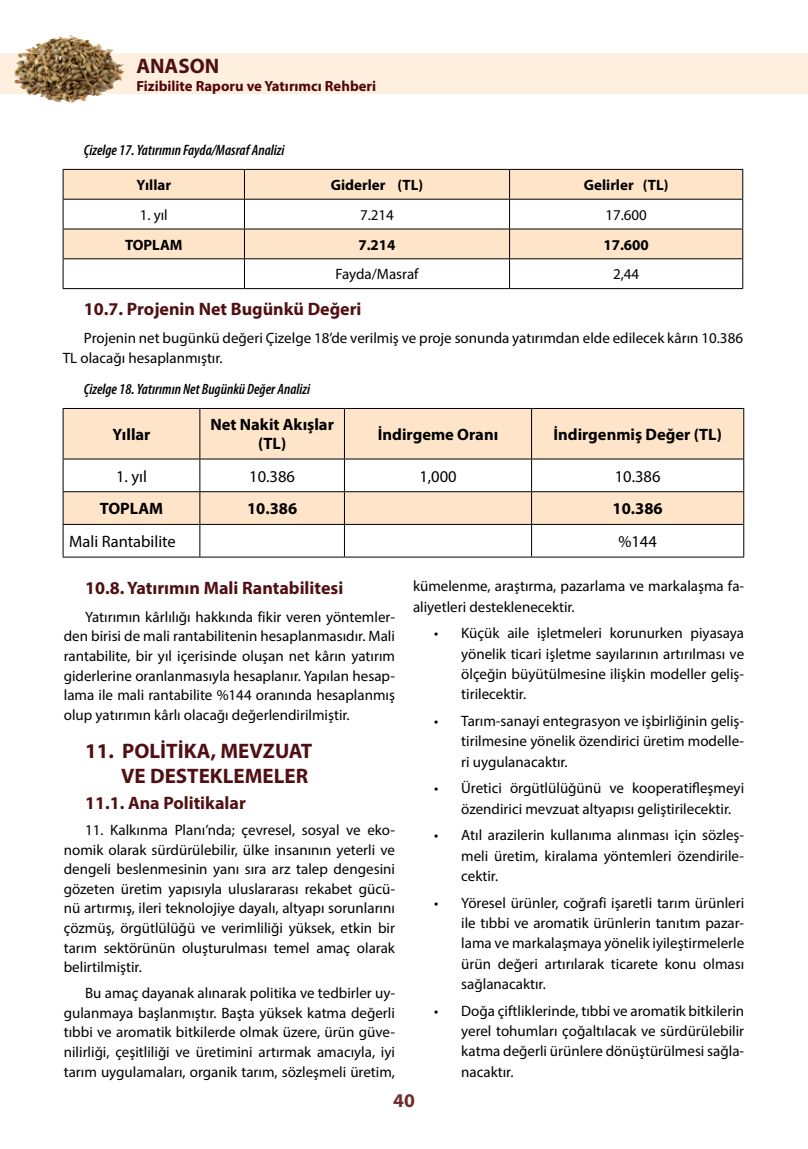
<style>
.page{position:relative;width:808px;height:1149px;background:#fff}
.page>*{position:absolute;margin:0;border:0;box-sizing:border-box;transform-origin:0 0}
.t1{font:700 21px/25.3px "Myriad Pro";color:#501013;text-align:right}
.t2{font:700 19.5px "Myriad Pro";color:#6d2f2f}
.t3{font:700 18px "Myriad Pro";color:#501013}
.t4{font:700 16.5px/19px "Myriad Pro";color:#000;text-align:center}
.t5{font:16.5px "Myriad Pro";color:#000}
.t6{font:15px/20.2px "Myriad Pro";color:#000;text-align:justify}
.t7{font:italic 600 condensed 15px "Myriad Pro";color:#000}
.t8{font:700 15px "Myriad Pro";color:#000}
.t9{font:700 14.7px "Myriad Pro";color:#53040a}
</style>
<div class="page">
<div style="left:0;top:53px;width:808px;height:41px;background:#feefdf"></div>
<img style="left:14px;top:36px;width:53px;height:45px">
<div style="left:64px;top:170px;width:678px;height:29px;background:#fee4c9"></div>
<svg style="left:64px;top:200px;width:678px;height:88px"></svg>
<hr style="left:63px;top:169px;width:181px;height:1px;background:#000">
<hr style="left:244px;top:169px;width:265px;height:1px;background:#000">
<hr style="left:509px;top:169px;width:234px;height:1px;background:#000">
<hr style="left:63px;top:199px;width:181px;height:1px;background:#000">
<hr style="left:244px;top:199px;width:265px;height:1px;background:#000">
<hr style="left:509px;top:199px;width:234px;height:1px;background:#000">
<hr style="left:63px;top:228px;width:181px;height:1px;background:#000">
<hr style="left:244px;top:228px;width:265px;height:1px;background:#000">
<hr style="left:509px;top:228px;width:234px;height:1px;background:#000">
<hr style="left:63px;top:258px;width:181px;height:1px;background:#000">
<svg style="left:63px;top:170px;width:1px;height:118px"></svg>
<hr style="left:244px;top:258px;width:265px;height:1px;background:#000">
<svg style="left:244px;top:170px;width:1px;height:118px"></svg>
<hr style="left:509px;top:258px;width:234px;height:1px;background:#000">
<svg style="left:509px;top:170px;width:1px;height:118px"></svg>
<svg style="left:742px;top:170px;width:1px;height:118px"></svg>
<hr style="left:63px;top:288px;width:181px;height:1px;background:#000">
<hr style="left:244px;top:288px;width:265px;height:1px;background:#000">
<hr style="left:509px;top:288px;width:234px;height:1px;background:#000">
<div style="left:64px;top:409px;width:679px;height:49px;background:#fee4c9"></div>
<svg style="left:64px;top:459px;width:679px;height:97px"></svg>
<hr style="left:63px;top:408px;width:137px;height:1px;background:#000">
<hr style="left:63px;top:409px;width:1px;height:49px;background:#000">
<hr style="left:200px;top:408px;width:144px;height:1px;background:#000">
<hr style="left:199px;top:409px;width:1px;height:49px;background:#000">
<hr style="left:344px;top:408px;width:187px;height:1px;background:#000">
<hr style="left:344px;top:409px;width:1px;height:49px;background:#000">
<hr style="left:531px;top:408px;width:213px;height:1px;background:#000">
<hr style="left:531px;top:409px;width:1px;height:49px;background:#000">
<hr style="left:743px;top:409px;width:1px;height:49px;background:#000">
<hr style="left:63px;top:458px;width:137px;height:1px;background:#000">
<hr style="left:63px;top:459px;width:1px;height:32px;background:#000">
<hr style="left:200px;top:458px;width:144px;height:1px;background:#000">
<hr style="left:199px;top:459px;width:1px;height:32px;background:#000">
<hr style="left:344px;top:458px;width:187px;height:1px;background:#000">
<hr style="left:344px;top:459px;width:1px;height:32px;background:#000">
<hr style="left:531px;top:458px;width:213px;height:1px;background:#000">
<hr style="left:531px;top:459px;width:1px;height:32px;background:#000">
<hr style="left:743px;top:459px;width:1px;height:32px;background:#000">
<hr style="left:63px;top:491px;width:137px;height:1px;background:#000">
<hr style="left:63px;top:492px;width:1px;height:32px;background:#000">
<hr style="left:200px;top:491px;width:144px;height:1px;background:#000">
<hr style="left:199px;top:492px;width:1px;height:32px;background:#000">
<hr style="left:344px;top:491px;width:187px;height:1px;background:#000">
<hr style="left:344px;top:492px;width:1px;height:32px;background:#000">
<hr style="left:531px;top:491px;width:213px;height:1px;background:#000">
<hr style="left:531px;top:492px;width:1px;height:32px;background:#000">
<hr style="left:743px;top:492px;width:1px;height:32px;background:#000">
<hr style="left:63px;top:524px;width:137px;height:1px;background:#000">
<hr style="left:63px;top:524px;width:1px;height:32px;background:#000">
<hr style="left:200px;top:524px;width:144px;height:1px;background:#000">
<hr style="left:199px;top:524px;width:1px;height:32px;background:#000">
<hr style="left:344px;top:524px;width:187px;height:1px;background:#000">
<hr style="left:344px;top:524px;width:1px;height:32px;background:#000">
<hr style="left:531px;top:524px;width:213px;height:1px;background:#000">
<hr style="left:531px;top:524px;width:1px;height:32px;background:#000">
<hr style="left:743px;top:524px;width:1px;height:32px;background:#000">
<hr style="left:63px;top:556px;width:137px;height:1px;background:#000">
<hr style="left:200px;top:556px;width:144px;height:1px;background:#000">
<hr style="left:344px;top:556px;width:187px;height:1px;background:#000">
<hr style="left:531px;top:556px;width:213px;height:1px;background:#000">
<h1 class="t1" style="left:136px;top:53px;width:84px">ANASON</h1>
<p class="t9" style="left:136px;top:76px;width:241px">Fizibilite Raporu ve Yatırımcı Rehberi</p>
<p class="t7" style="left:84px;top:140px;width:202px">Çizelge 17. Yatırımın Fayda/Masraf Analizi</p>
<p class="t8" style="left:136px;top:175px;width:36px">Yıllar</p>
<p class="t8" style="left:331px;top:175px;width:94px">Giderler (TL)</p>
<p class="t8" style="left:584px;top:175px;width:86px">Gelirler (TL)</p>
<p class="t6" style="left:140px;top:204px;width:30px">1. yıl</p>
<p class="t6" style="left:360px;top:204px;width:35px">7.214</p>
<p class="t6" style="left:605px;top:204px;width:43px">17.600</p>
<p class="t8" style="left:125px;top:234px;width:59px">TOPLAM</p>
<p class="t8" style="left:358px;top:234px;width:39px">7.214</p>
<p class="t8" style="left:603px;top:234px;width:47px">17.600</p>
<p class="t6" style="left:335px;top:264px;width:85px">Fayda/Masraf</p>
<p class="t6" style="left:613px;top:264px;width:28px">2,44</p>
<p class="t3" style="left:84px;top:297px;width:279px">10.7. Projenin Net Bugünkü Değeri</p>
<p class="t6" style="left:63px;top:328px;width:682px;line-height:19.5px;text-indent:21px">Projenin net bugünkü değeri Çizelge 18’de verilmiş ve proje sonunda yatırımdan elde edilecek kârın 10.386<br>TL olacağı hesaplanmıştır.</p>
<p class="t7" style="left:84px;top:379px;width:228px">Çizelge 18. Yatırımın Net Bugünkü Değer Analizi</p>
<p class="t4" style="left:112px;top:424px;width:40px">Yıllar</p>
<p class="t4" style="left:210px;top:414px;width:125px">Net Nakit Akışlar (TL)</p>
<p class="t4" style="left:378px;top:424px;width:122px">İndirgeme Oranı</p>
<p class="t4" style="left:553px;top:424px;width:170px">İndirgenmiş Değer (TL)</p>
<p class="t5" style="left:116px;top:465px;width:32px">1. yıl</p>
<p class="t5" style="left:249px;top:465px;width:47px">10.386</p>
<p class="t5" style="left:419px;top:465px;width:39px">1,000</p>
<p class="t5" style="left:615px;top:465px;width:47px">10.386</p>
<p class="t4" style="left:100px;top:498px;width:65px">TOPLAM</p>
<p class="t4" style="left:247px;top:498px;width:52px">10.386</p>
<p class="t4" style="left:613px;top:498px;width:52px">10.386</p>
<p class="t5" style="left:69px;top:531px;width:108px">Mali Rantabilite</p>
<p class="t5" style="left:618px;top:531px;width:40px">%144</p>
<p class="t3" style="left:85px;top:575px;width:260px">10.8. Yatırımın Mali Rantabilitesi</p>
<p class="t6" style="left:64px;top:606px;width:333px;line-height:19.5px;text-indent:21px">Yatırımın kârlılığı hakkında fikir veren yöntemler&shy;den birisi de mali rantabilitenin hesaplanmasıdır. Mali rantabilite, bir yıl içerisinde oluşan net kârın yatırım giderlerine oranlanmasıyla hesaplanır. Yapılan hesap&shy;lama ile mali rantabilite %144 oranında hesaplanmış olup yatırımın kârlı olacağı değerlendirilmiştir.</p>
<h1 class="t1" style="left:85px;top:737px;width:229px">11. POLİTİKA, MEVZUAT<br>VE DESTEKLEMELER</h1>
<p class="t3" style="left:85px;top:791px;width:162px">11.1. Ana Politikalar</p>
<p class="t6" style="left:64px;top:819px;width:333px;line-height:19.5px;text-indent:21px">11. Kalkınma Planı’nda; çevresel, sosyal ve eko&shy;nomik olarak sürdürülebilir, ülke insanının yeterli ve dengeli beslenmesinin yanı sıra arz talep dengesini gözeten üretim yapısıyla uluslararası rekabet gücü&shy;nü artırmış, ileri teknolojiye dayalı, altyapı sorunlarını çözmüş, örgütlülüğü ve verimliliği yüksek, etkin bir tarım sektörünün oluşturulması temel amaç olarak belirtilmiştir.</p>
<p class="t6" style="left:64px;top:982px;width:333px;line-height:19.6px;text-indent:21px">Bu amaç dayanak alınarak politika ve tedbirler uy&shy;gulanmaya başlanmıştır. Başta yüksek katma değerli tıbbi ve aromatik bitkilerde olmak üzere, ürün güve&shy;nilirliği, çeşitliliği ve üretimini artırmak amacıyla, iyi tarım uygulamaları, organik tarım, sözleşmeli üretim,</p>
<p class="t6" style="left:413px;top:575px;width:333px">kümelenme, araştırma, pazarlama ve markalaşma fa&shy;aliyetleri desteklenecektir.</p>
<p class="t6" style="left:461px;top:622px;width:284px;text-indent:-27px">• Küçük aile işletmeleri korunurken piyasaya yönelik ticari işletme sayılarının artırılması ve ölçeğin büyütülmesine ilişkin modeller geliş&shy;tirilecektir.</p>
<p class="t6" style="left:461px;top:710px;width:284px;text-indent:-27px">• Tarım-sanayi entegrasyon ve işbirliğinin geliş&shy;tirilmesine yönelik özendirici üretim modelle&shy;ri uygulanacaktır.</p>
<p class="t6" style="left:461px;top:777px;width:284px;text-indent:-27px">• Üretici örgütlülüğünü ve kooperatifleşmeyi özendirici mevzuat altyapısı geliştirilecektir.</p>
<p class="t6" style="left:461px;top:824px;width:284px;text-indent:-27px">• Atıl arazilerin kullanıma alınması için sözleş&shy;meli üretim, kiralama yöntemleri özendirile&shy;cektir.</p>
<p class="t6" style="left:461px;top:891px;width:284px;text-indent:-27px">• Yöresel ürünler, coğrafi işaretli tarım ürünleri ile tıbbi ve aromatik ürünlerin tanıtım pazar&shy;lama ve markalaşmaya yönelik iyileştirmelerle ürün değeri artırılarak ticarete konu olması sağlanacaktır.</p>
<p class="t6" style="left:461px;top:999px;width:284px;text-indent:-27px">• Doğa çiftliklerinde, tıbbi ve aromatik bitkilerin yerel tohumları çoğaltılacak ve sürdürülebilir katma değerli ürünlere dönüştürülmesi sağla&shy;nacaktır.</p>
<h2 class="t2" style="left:393px;top:1087px;width:23px">40</h2>
</div>
